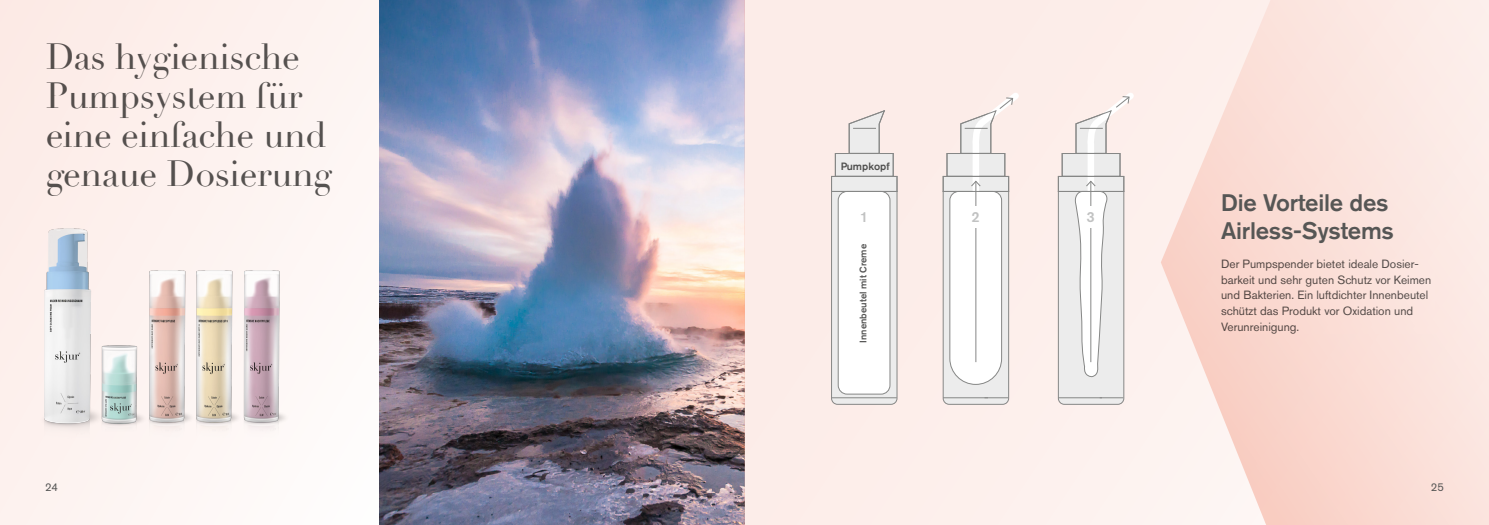
<style>
.page{position:relative;width:1489px;height:525px;background:#fff}
.page>*{position:absolute;margin:0;border:0;box-sizing:border-box;transform-origin:0 0}
.t1{font:35.62px/39px "Didot";letter-spacing:-.01em;color:#565655}
.t2{font:500 23.75px/27.4px "Akzidenz Grotesk Pro";letter-spacing:-.01em;color:#565655}
.t3{font:500 14.5px "Akzidenz Grotesk Pro";color:#c1c2c2}
.t4{font:11.88px/15.6px "Akzidenz Grotesk Pro";color:#565655}
.t5{font:11.25px "Akzidenz Grotesk Pro";color:#565655}
.t6{font:500 10.5px "Akzidenz Grotesk Pro";color:#565655}
.t7{font:500 9.5px "Akzidenz Grotesk Pro";color:#565655}
</style>
<div class="page">
<div style="left:0;top:0;width:379px;height:524px;background:#fdf2ef"></div>
<img style="left:379px;top:0;width:365px;height:524px">
<img style="left:44px;top:228px;width:47px;height:201px">
<img style="left:79px;top:331px;width:48px;height:98px">
<img style="left:127px;top:270px;width:47px;height:155px">
<img style="left:174px;top:270px;width:47px;height:155px">
<img style="left:221px;top:270px;width:64px;height:157px">
<div style="left:744px;top:0;width:744px;height:524px;background:#fcede9"></div>
<svg style="left:1161px;top:0;width:327px;height:524px;fill:#fbe3dd"></svg>
<div style="left:831px;top:176px;width:66px;height:16px;background:#ececec"></div>
<div style="left:834px;top:153px;width:59px;height:24px;background:#ececec"></div>
<svg style="left:831px;top:190px;width:67px;height:215px"></svg>
<div style="left:834px;top:153px;width:59px;height:24px;border:1px solid #868786"></div>
<div style="left:831px;top:176px;width:66px;height:16px;border:1px solid #868786"></div>
<svg style="left:848px;top:110px;width:37px;height:44px"></svg>
<hr style="left:831px;top:397px;width:65px;height:1px;background:#868786">
<svg style="left:942px;top:93px;width:77px;height:312px"></svg>
<svg style="left:1057px;top:93px;width:77px;height:312px"></svg>
<div style="left:1081px;top:206px;width:18px;height:21px;background:#fff"></div>
<div style="left:839px;top:206px;width:49px;height:21px;background:#fff"></div>
<h1 class="t1" style="left:45px;top:37px;width:288px">Das hygienische<br>Pumpsystem für eine einfache und genaue Dosierung</h1>
<p class="t5" style="left:45px;top:479px;width:15px">24</p>
<p class="t6" style="left:840px;top:160px;width:51px">Pumpkopf</p>
<p class="t3" style="left:860px;top:208px;width:10px">1</p>
<p class="t3" style="left:971px;top:208px;width:10px">2</p>
<p class="t3" style="left:1086px;top:208px;width:10px">3</p>
<p class="t7" style="left:857px;top:342px;width:100px;rotate:-90deg">Innenbeutel mit Creme</p>
<h2 class="t2" style="left:1220px;top:189px;width:174px">Die Vorteile des<br>Airless-Systems</h2>
<p class="t4" style="left:1220px;top:256px;width:212px">Der Pumpspender bietet ideale Dosier&shy;barkeit und sehr guten Schutz vor Keimen und Bakterien. Ein luftdichter Innenbeutel schützt das Produkt vor Oxidation und Verunreinigung.</p>
<p class="t5" style="left:1430px;top:479px;width:15px">25</p>
</div>
